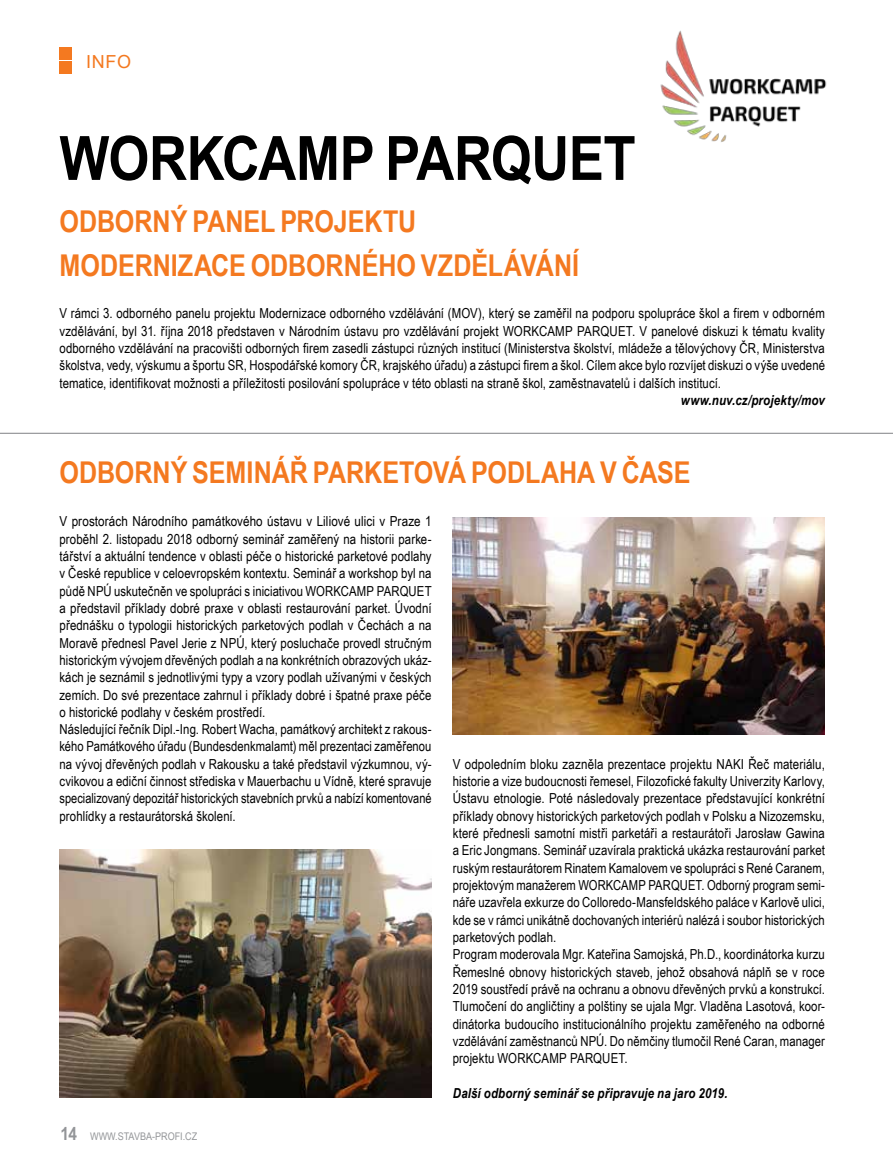
<style>
.page{position:relative;width:893px;height:1170px;background:#fff}
.page>*{position:absolute;margin:0;border:0;box-sizing:border-box;transform-origin:0 0}
.t1{font:700 61.05px "Arial Narrow";letter-spacing:-.01em;color:#000;scale:1.05 1}
.t2{font:700 30px/44px "Arial Narrow";color:#f47920}
.t3{font:18px "Arial";color:#f47920}
.t4{font:13.8px/17.2px "Arial Narrow";letter-spacing:.005em;color:#000}
.t5{font:italic 700 13.8px "Arial Narrow";letter-spacing:.01em;color:#000}
.t6{font:10.5px "Arial Narrow";color:#939598;scale:1.05 1}
.s1{font-weight:700;font-size:18.15px}
</style>
<div class="page">
<div style="left:60px;top:47px;width:12px;height:12px;background:#f47920"></div>
<div style="left:60px;top:62px;width:12px;height:12px;background:#f47920"></div>
<hr style="left:0;top:433px;width:893px;height:1px;background:#808285">
<img style="left:660px;top:30px;width:167px;height:112px">
<img style="left:60px;top:849px;width:372px;height:248px">
<img style="left:453px;top:517px;width:372px;height:217px">
<h3 class="t3" style="left:86px;top:49px;width:46px">INFO</h3>
<h1 class="t1" style="left:60px;top:112px;width:550px">WORKCAMP PARQUET</h1>
<h2 class="t2" style="left:60px;top:198px;width:521px">ODBORNÝ PANEL PROJEKTU<br>MODERNIZACE ODBORNÉHO VZDĚLÁVÁNÍ</h2>
<p class="t4" style="left:60px;top:304px;width:767px;text-align:justify">V rámci 3. odborného panelu projektu Modernizace odborného vzdělávání (MOV), který se zaměřil na podporu spolupráce škol a firem v odborném vzdělávání, byl 31. října 2018 představen v Národním ústavu pro vzdělávání projekt WORKCAMP PARQUET. V panelové diskuzi k tématu kvality odborného vzdělávání na pracovišti odborných firem zasedli zástupci různých institucí (Ministerstva školství, mládeže a tělovýchovy ČR, Ministerstva školstva, vedy, výskumu a športu SR, Hospodářské komory ČR, krajského úřadu) a zástupci firem a škol. Cílem akce bylo rozvíjet diskuzi o výše uvedené tematice, identifikovat možnosti a příležitosti posilování spolupráce v této oblasti na straně škol, zaměstnavatelů i dalších institucí.</p>
<p class="t5" style="left:681px;top:390px;width:146px">www.nuv.cz/projekty/mov</p>
<h2 class="t2" style="left:60px;top:449px;width:632px">ODBORNÝ SEMINÁŘ PARKETOVÁ PODLAHA V ČASE</h2>
<p class="t4" style="left:60px;top:512px;width:374px">V prostorách Národního památkového ústavu v Liliové ulici v Praze 1 proběhl 2. listopadu 2018 odborný seminář zaměřený na historii parke&shy;tářství a aktuální tendence v oblasti péče o historické parketové podlahy v České republice v celoevropském kontextu. Seminář a workshop byl na půdě NPÚ uskutečněn ve spolupráci s iniciativou WORKCAMP PARQUET a představil příklady dobré praxe v oblasti restaurování parket. Úvodní přednášku o typologii historických parketových podlah v Čechách a na Moravě přednesl Pavel Jerie z NPÚ, který posluchače provedl stručným historickým vývojem dřevěných podlah a na konkrétních obrazových ukáz&shy;kách je seznámil s jednotlivými typy a vzory podlah užívanými v českých zemích. Do své prezentace zahrnul i příklady dobré i špatné praxe péče o historické podlahy v českém prostředí.<br>Následující řečník Dipl.-Ing. Robert Wacha, památkový architekt z rakous&shy;kého Památkového úřadu (Bundesdenkmalamt) měl prezentaci zaměřenou na vývoj dřevěných podlah v Rakousku a také představil výzkumnou, vý&shy;cvikovou a ediční činnost střediska v Mauerbachu u Vídně, které spravuje specializovaný depozitář historických stavebních prvků a nabízí komentované prohlídky a restaurátorská školení.</p>
<p class="t4" style="left:453px;top:754px;width:374px">V odpoledním bloku zazněla prezentace projektu NAKI Řeč materiálu, historie a vize budoucnosti řemesel, Filozofické fakulty Univerzity Karlovy, Ústavu etnologie. Poté následovaly prezentace představující konkrétní příklady obnovy historických parketových podlah v Polsku a Nizozemsku, které přednesli samotní mistři parketáři a restaurátoři Jarosław Gawina a Eric Jongmans. Seminář uzavírala praktická ukázka restaurování parket ruským restaurátorem Rinatem Kamalovem ve spolupráci s René Caranem, projektovým manažerem WORKCAMP PARQUET. Odborný program semi&shy;náře uzavřela exkurze do Colloredo-Mansfeldského paláce v Karlově ulici, kde se v rámci unikátně dochovaných interiérů nalézá i soubor historických parketových podlah.<br>Program moderovala Mgr. Kateřina Samojská, Ph.D., koordinátorka kurzu Řemeslné obnovy historických staveb, jehož obsahová náplň se v roce 2019 soustředí právě na ochranu a obnovu dřevěných prvků a konstrukcí.<br>Tlumočení do angličtiny a polštiny se ujala Mgr. Vladěna Lasotová, koor&shy;dinátorka budoucího institucionálního projektu zaměřeného na odborné vzdělávání zaměstnanců NPÚ. Do němčiny tlumočil René Caran, manager projektu WORKCAMP PARQUET.</p>
<p class="t5" style="left:453px;top:1082px;width:276px">Další odborný seminář se připravuje na jaro 2019.</p>
<p class="t6" style="left:60px;top:1128px;width:132px"><span class="s1">14</span> WWW.STAVBA-PROFI.CZ</p>
</div>
